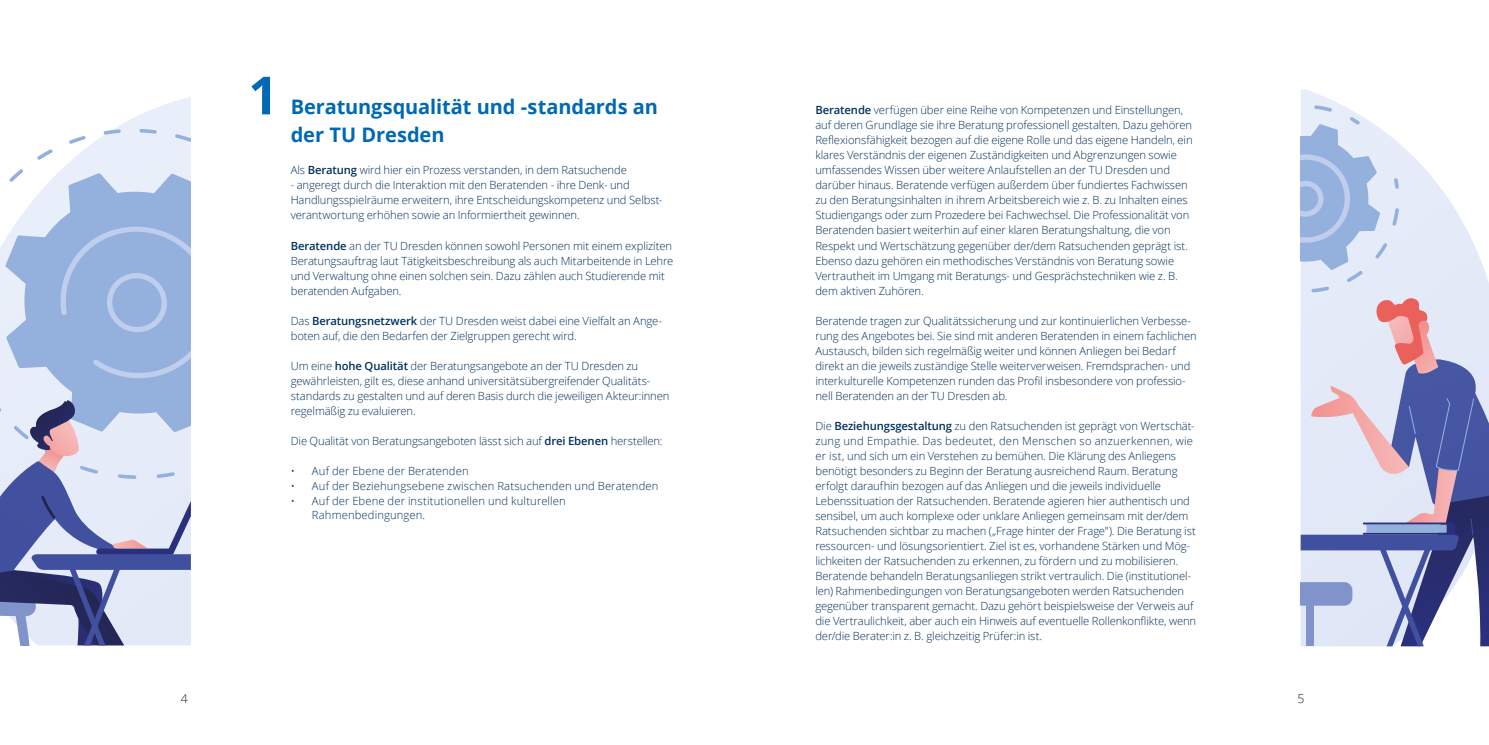
<style>
.page{position:relative;width:1489px;height:745px;background:#fff}
.page>*{position:absolute;margin:0;border:0;box-sizing:border-box;transform-origin:0 0}
.id14941{font:700 52.5px "Open Sans";color:#0069b4}
.id281{font:700 20px/27.5px "Open Sans";letter-spacing:-.005em;color:#0069b4}
.t1{font:300 12.25px "Open Sans";color:#1d1d1b}
.id282{font:300 11.25px/15px "Open Sans";letter-spacing:-.01em;color:#00305d}
.id270{font:300 11.25px/13.8px "Open Sans";letter-spacing:.01em;color:#00305d}
.s1{font-weight:600}
</style>
<div class="page">
<svg style="left:114px;top:97px;width:77px;height:32px"></svg>
<svg style="left:0;top:129px;width:191px;height:516px;background:#b0bddd"></svg>
<svg style="left:1301px;top:89px;width:187px;height:209px"></svg>
<svg style="left:1300px;top:105px;width:98px;height:187px;background:#c3d2ec"></svg>
<svg style="left:1300px;top:298px;width:188px;height:348px;background:#b3b3d1"></svg>
<h1 class="id14941" style="left:248px;top:58px;width:31px">1</h1>
<h1 class="id281" style="left:291px;top:93px;width:368px">Beratungsqualität und -standards an der TU Dresden</h1>
<p class="id282" style="left:291px;top:162px;width:337px">Als <span class="s1">Beratung</span> wird hier ein Prozess verstanden, in dem Ratsuchende</p>
<p class="id282" style="left:291px;top:177px;width:373px">- angeregt durch die Interaktion mit den Beratenden - ihre Denk- und<br>Handlungsspielräume erweitern, ihre Entscheidungskompetenz und Selbst&shy;verantwortung erhöhen sowie an Informiertheit gewinnen.</p>
<p class="id282" style="left:291px;top:237px;width:384px"><span class="s1">Beratende</span> an der TU Dresden können sowohl Personen mit einem expliziten Beratungsauftrag laut Tätigkeitsbeschreibung als auch Mitarbeitende in Lehre und Verwaltung ohne einen solchen sein. Dazu zählen auch Studierende mit beratenden Aufgaben.</p>
<p class="id282" style="left:291px;top:312px;width:373px">Das <span class="s1">Beratungsnetzwerk</span> der TU Dresden weist dabei eine Vielfalt an Ange&shy;boten auf, die den Bedarfen der Zielgruppen gerecht wird.</p>
<p class="id282" style="left:291px;top:357px;width:380px">Um eine <span class="s1">hohe Qualität</span> der Beratungsangebote an der TU Dresden zu gewährleisten, gilt es, diese anhand universitätsübergreifender Qualitäts&shy;standards zu gestalten und auf deren Basis durch die jeweiligen Akteur:innen regelmäßig zu evaluieren.</p>
<p class="id282" style="left:291px;top:432px;width:373px">Die Qualität von Beratungsangeboten lässt sich auf <span class="s1">drei Ebenen</span> herstellen:</p>
<p class="id270" style="left:291px;top:463px;width:179px">• Auf der Ebene der Beratenden</p>
<p class="id270" style="left:291px;top:478px;width:369px">• Auf der Beziehungsebene zwischen Ratsuchenden und Beratenden</p>
<p class="id270" style="left:312px;top:493px;width:255px;text-indent:-21px">• Auf der Ebene der institutionellen und kulturellen<br>Rahmenbedingungen.</p>
<p class="id282" style="left:815px;top:102px;width:379px"><span class="s1">Beratende</span> verfügen über eine Reihe von Kompetenzen und Einstellungen, auf deren Grundlage sie ihre Beratung professionell gestalten. Dazu gehören Reflexionsfähigkeit bezogen auf die eigene Rolle und das eigene Handeln, ein klares Verständnis der eigenen Zuständigkeiten und Abgrenzungen sowie umfassendes Wissen über weitere Anlaufstellen an der TU Dresden und darüber hinaus. Beratende verfügen außerdem über fundiertes Fachwissen zu den Beratungsinhalten in ihrem Arbeitsbereich wie z. B. zu Inhalten eines Studiengangs oder zum Prozedere bei Fachwechsel. Die Professionalität von Beratenden basiert weiterhin auf einer klaren Beratungshaltung, die von Respekt und Wertschätzung gegenüber der/dem Ratsuchenden geprägt ist.<br>Ebenso dazu gehören ein methodisches Verständnis von Beratung sowie Vertrautheit im Umgang mit Beratungs- und Gesprächstechniken wie z. B. dem aktiven Zuhören.</p>
<p class="id282" style="left:815px;top:312px;width:383px">Beratende tragen zur Qualitätssicherung und zur kontinuierlichen Verbesse&shy;rung des Angebotes bei. Sie sind mit anderen Beratenden in einem fachlichen Austausch, bilden sich regelmäßig weiter und können Anliegen bei Bedarf direkt an die jeweils zuständige Stelle weiterverweisen. Fremdsprachen- und interkulturelle Kompetenzen runden das Profil insbesondere von professio&shy;nell Beratenden an der TU Dresden ab.</p>
<p class="id282" style="left:815px;top:417px;width:382px">Die <span class="s1">Beziehungsgestaltung</span> zu den Ratsuchenden ist geprägt von Wertschät&shy;zung und Empathie. Das bedeutet, den Menschen so anzuerkennen, wie er ist, und sich um ein Verstehen zu bemühen. Die Klärung des Anliegens benötigt besonders zu Beginn der Beratung ausreichend Raum. Beratung erfolgt daraufhin bezogen auf das Anliegen und die jeweils individuelle Lebenssituation der Ratsuchenden. Beratende agieren hier authentisch und sensibel, um auch komplexe oder unklare Anliegen gemeinsam mit der/dem Ratsuchenden sichtbar zu machen („Frage hinter der Frage"). Die Beratung ist ressourcen- und lösungsorientiert. Ziel ist es, vorhandene Stärken und Mög&shy;lichkeiten der Ratsuchenden zu erkennen, zu fördern und zu mobilisieren.<br>Beratende behandeln Beratungsanliegen strikt vertraulich. Die (institutionel&shy;len) Rahmenbedingungen von Beratungsangeboten werden Ratsuchenden gegenüber transparent gemacht. Dazu gehört beispielsweise der Verweis auf die Vertraulichkeit, aber auch ein Hinweis auf eventuelle Rollenkonflikte, wenn der/die Berater:in z. B. gleichzeitig Prüfer:in ist.</p>
<p class="t1" style="left:181px;top:689px;width:8px">4</p>
<p class="t1" style="left:1297px;top:689px;width:8px">5</p>
</div>
